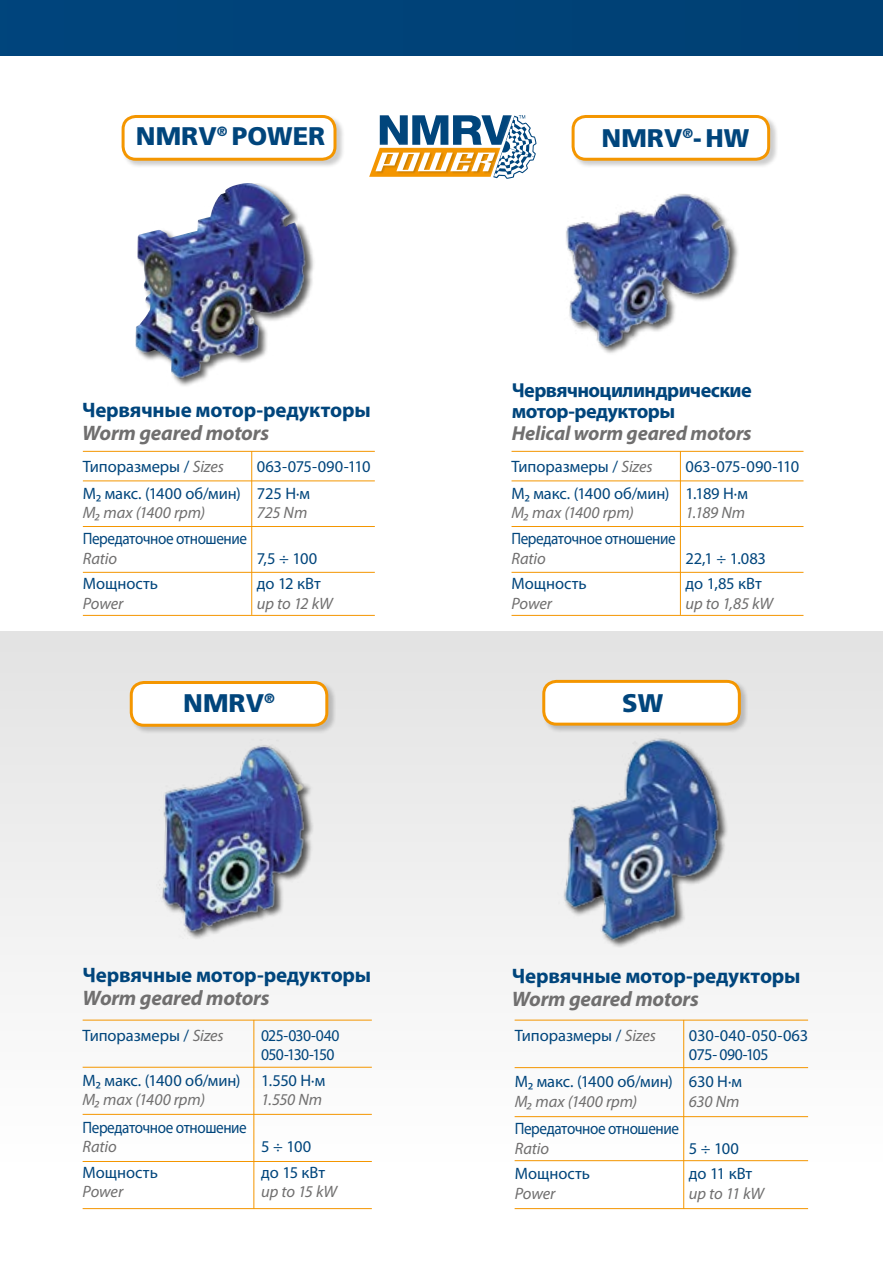
<style>
.page{position:relative;width:883px;height:1263px;background:#fff}
.page>*{position:absolute;margin:0;border:0;box-sizing:border-box;transform-origin:0 0}
.t1{font:900 25.5px "Frutiger LT Std";color:#00457c}
.t2{font:700 21px "Myriad Pro";letter-spacing:-.01em;color:#00457c}
.t3{font:italic 700 21px "Myriad Pro";letter-spacing:-.01em;color:#706f6f}
.t4{font:700 20.25px/21px "Myriad Pro";letter-spacing:-.03em;color:#00457c}
.t5{font:italic 700 20.25px "Myriad Pro";letter-spacing:-.01em;color:#706f6f}
.t6{font:16.5px/27px "Myriad Pro";letter-spacing:-.01em;color:#00457c}
.t7{font:italic 16.5px "Myriad Pro";letter-spacing:-.005em;color:#706f6f}
.t8{font:16.5px "Myriad Pro";letter-spacing:-.03em;color:#00457c;scale:.92 1}
.t9{font:16.5px/19.5px "Myriad Pro";letter-spacing:-.045em;color:#00457c;scale:.95 1}
.s1{font-style:italic;color:#706f6f}
</style>
<div class="page">
<div style="left:0;top:631px;width:883px;height:632px;background:linear-gradient(to bottom,#e3e3e3,#fff)"></div>
<img style="left:542px;top:727px;width:187px;height:226px">
<img style="left:146px;top:734px;width:177px;height:210px">
<div style="left:130px;top:681px;width:206px;height:53px;background:#000;opacity:.2"></div>
<div style="left:131px;top:682px;width:196px;height:43px;background:#fff;border-radius:13px"></div>
<div style="left:130px;top:681px;width:198px;height:46px;border:3px solid #f49600;border-radius:13px"></div>
<div style="left:543px;top:680px;width:205px;height:53px;background:#000;opacity:.2"></div>
<div style="left:544px;top:681px;width:195px;height:43px;background:#fff;border-radius:13px"></div>
<div style="left:542px;top:680px;width:199px;height:46px;border:3px solid #f49600;border-radius:13px"></div>
<div style="left:122px;top:115px;width:222px;height:53px;background:#000;opacity:.2"></div>
<div style="left:123px;top:116px;width:212px;height:43px;background:#fff;border-radius:13px"></div>
<div style="left:122px;top:115px;width:214px;height:46px;border:3px solid #f49600;border-radius:13px"></div>
<img style="left:566px;top:194px;width:172px;height:159px">
<div style="left:572px;top:115px;width:205px;height:53px;background:#000;opacity:.2"></div>
<div style="left:573px;top:116px;width:195px;height:43px;background:#fff;border-radius:13px"></div>
<div style="left:571px;top:115px;width:199px;height:46px;border:3px solid #f49600;border-radius:13px"></div>
<hr style="left:83px;top:480px;width:292px;height:1px;background:#f49600">
<hr style="left:511px;top:480px;width:292px;height:1px;background:#f49600">
<hr style="left:83px;top:451px;width:292px;height:1px;background:#f49600">
<hr style="left:514px;top:1020px;width:294px;height:1px;background:#f49600">
<hr style="left:511px;top:451px;width:292px;height:1px;background:#f49600">
<hr style="left:83px;top:615px;width:292px;height:1px;background:#f49600">
<hr style="left:511px;top:615px;width:292px;height:1px;background:#f49600">
<hr style="left:83px;top:526px;width:292px;height:1px;background:#f49600">
<hr style="left:511px;top:526px;width:292px;height:1px;background:#f49600">
<hr style="left:83px;top:572px;width:292px;height:1px;background:#f49600">
<hr style="left:514px;top:1208px;width:294px;height:1px;background:#f49600">
<hr style="left:514px;top:1067px;width:294px;height:1px;background:#f49600">
<hr style="left:514px;top:1116px;width:294px;height:1px;background:#f49600">
<hr style="left:514px;top:1160px;width:294px;height:1px;background:#f49600">
<hr style="left:511px;top:572px;width:292px;height:1px;background:#f49600">
<hr style="left:251px;top:451px;width:1px;height:164px;background:#f49600">
<hr style="left:683px;top:1020px;width:1px;height:189px;background:#f49600">
<hr style="left:680px;top:451px;width:1px;height:164px;background:#f49600">
<div style="left:135px;top:183px;width:180px;height:205px;background:#000;opacity:.65"></div>
<img style="left:135px;top:183px;width:170px;height:196px">
<svg style="left:369px;top:115px;width:167px;height:64px"></svg>
<hr style="left:83px;top:1020px;width:289px;height:1px;background:#f49600">
<hr style="left:83px;top:1208px;width:289px;height:1px;background:#f49600">
<hr style="left:83px;top:1067px;width:289px;height:1px;background:#f49600">
<hr style="left:83px;top:1114px;width:289px;height:1px;background:#f49600">
<hr style="left:83px;top:1161px;width:289px;height:1px;background:#f49600">
<hr style="left:253px;top:1020px;width:1px;height:189px;background:#f49600">
<div style="left:0;top:0;width:883px;height:55px;background:#004278"></div>
<h1 class="t1" style="left:136px;top:121px;width:191px">NMRV<sup>®</sup> POWER</h1>
<p class="t2" style="left:82px;top:396px;width:290px">Червячные мотор-редукторы</p>
<p class="t3" style="left:82px;top:419px;width:188px">Worm geared motors</p>
<p class="t6" style="left:83px;top:452px;width:143px">Типоразмеры / <span class="s1">Sizes</span></p>
<p class="t6" style="left:83px;top:452px;width:289px;text-indent:174px">063-075-090-110<br>M₂ макс. (1400 об/мин) 725 Н·м</p>
<p class="t7" style="left:83px;top:503px;width:124px">M₂ max (1400 rpm)</p>
<p class="t7" style="left:257px;top:503px;width:52px">725 Nm</p>
<p class="t8" style="left:83px;top:529px;width:180px">Передаточное отношение</p>
<p class="t7" style="left:83px;top:548px;width:36px">Ratio</p>
<p class="t6" style="left:257px;top:545px;width:62px">7,5 ÷ 100</p>
<p class="t6" style="left:83px;top:570px;width:77px">Мощность</p>
<p class="t6" style="left:257px;top:570px;width:65px">до 12 кВт</p>
<p class="t7" style="left:83px;top:593px;width:42px">Power</p>
<p class="t7" style="left:257px;top:593px;width:77px">up to 12 kW</p>
<h1 class="t1" style="left:601px;top:123px;width:149px">NMRV<sup>®</sup>- HW</h1>
<p class="t4" style="left:512px;top:379px;width:241px">Червячноцилиндрические мотор-редукторы</p>
<p class="t5" style="left:512px;top:420px;width:241px">Helical worm geared motors</p>
<p class="t6" style="left:511px;top:452px;width:143px">Типоразмеры / <span class="s1">Sizes</span></p>
<p class="t6" style="left:511px;top:452px;width:289px;text-indent:174px">063-075-090-110<br>M₂ макс. (1400 об/мин) 1.189 Н·м</p>
<p class="t7" style="left:511px;top:502px;width:124px">M₂ max (1400 rpm)</p>
<p class="t7" style="left:685px;top:502px;width:61px">1.189 Nm</p>
<p class="t8" style="left:511px;top:529px;width:180px">Передаточное отношение</p>
<p class="t7" style="left:511px;top:548px;width:36px">Ratio</p>
<p class="t6" style="left:685px;top:545px;width:82px">22,1 ÷ 1.083</p>
<p class="t6" style="left:511px;top:570px;width:77px">Мощность</p>
<p class="t6" style="left:685px;top:570px;width:78px">до 1,85 кВт</p>
<p class="t7" style="left:511px;top:593px;width:42px">Power</p>
<p class="t7" style="left:685px;top:593px;width:89px">up to 1,85 kW</p>
<h1 class="t1" style="left:183px;top:687px;width:93px">NMRV<sup>®</sup></h1>
<h1 class="t1" style="left:622px;top:687px;width:43px">SW</h1>
<p class="t2" style="left:83px;top:962px;width:290px">Червячные мотор-редукторы</p>
<p class="t3" style="left:83px;top:985px;width:188px">Worm geared motors</p>
<p class="t6" style="left:83px;top:1021px;width:143px">Типоразмеры / <span class="s1">Sizes</span></p>
<p class="t9" style="left:261px;top:1025px;width:84px">025-030-040<br>050-130-150</p>
<p class="t6" style="left:83px;top:1066px;width:244px">M₂ макс. (1400 об/мин) 1.550 Н·м</p>
<p class="t7" style="left:83px;top:1089px;width:124px">M₂ max (1400 rpm)</p>
<p class="t7" style="left:261px;top:1089px;width:62px">1.550 Nm</p>
<p class="t8" style="left:83px;top:1117px;width:180px">Передаточное отношение</p>
<p class="t7" style="left:83px;top:1136px;width:36px">Ratio</p>
<p class="t6" style="left:261px;top:1133px;width:52px">5 ÷ 100</p>
<p class="t6" style="left:83px;top:1158px;width:77px">Мощность</p>
<p class="t6" style="left:261px;top:1158px;width:66px">до 15 кВт</p>
<p class="t7" style="left:83px;top:1181px;width:42px">Power</p>
<p class="t7" style="left:261px;top:1181px;width:77px">up to 15 kW</p>
<p class="t2" style="left:512px;top:962px;width:290px">Червячные мотор-редукторы</p>
<p class="t3" style="left:512px;top:985px;width:188px">Worm geared motors</p>
<p class="t6" style="left:515px;top:1021px;width:143px">Типоразмеры / <span class="s1">Sizes</span></p>
<p class="t6" style="left:689px;top:1025px;width:121px;line-height:19.5px">030-040-050-063<br>075- 090-105</p>
<p class="t6" style="left:515px;top:1068px;width:229px">M₂ макс. (1400 об/мин) 630 Н·м</p>
<p class="t7" style="left:515px;top:1091px;width:124px">M₂ max (1400 rpm)</p>
<p class="t7" style="left:689px;top:1091px;width:52px">630 Nm</p>
<p class="t8" style="left:515px;top:1118px;width:180px">Передаточное отношение</p>
<p class="t7" style="left:515px;top:1138px;width:36px">Ratio</p>
<p class="t6" style="left:689px;top:1134px;width:52px">5 ÷ 100</p>
<p class="t6" style="left:515px;top:1160px;width:77px">Мощность</p>
<p class="t6" style="left:689px;top:1160px;width:65px">до 11 кВт</p>
<p class="t7" style="left:515px;top:1183px;width:42px">Power</p>
<p class="t7" style="left:689px;top:1183px;width:77px">up to 11 kW</p>
</div>
